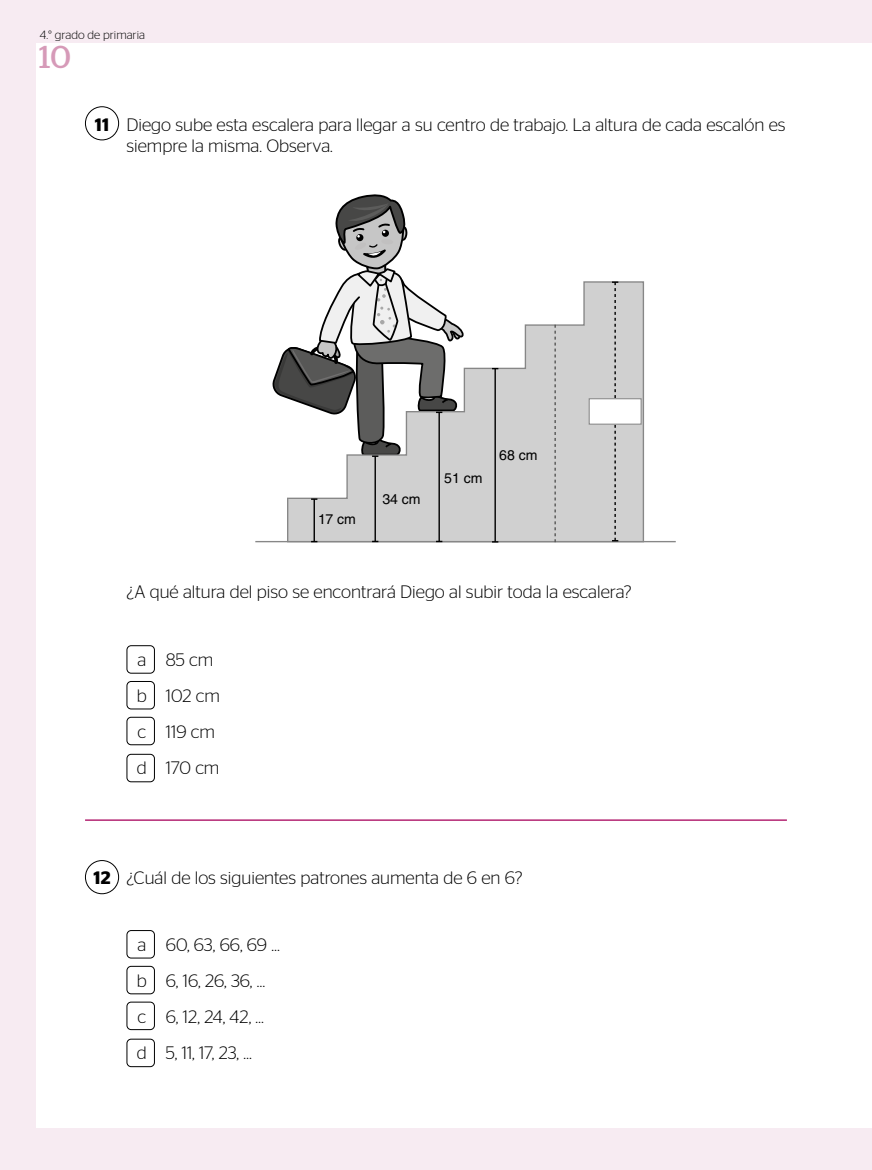
<style>
.page{position:relative;width:872px;height:1170px;background:#fff}
.page>*{position:absolute;margin:0;border:0;box-sizing:border-box;transform-origin:0 0}
.t1{font:31.65px "Stag";color:#d69ab8}
.t2{font:300 18px/36px "Stag Sans";color:#000}
.t3{font:600 18px "Stag Sans";color:#000}
.t4{font:14.1px "Helvetica LT Std";color:#000}
.t5{font:300 12px "Stag Sans";color:#000}
.s1{font-weight:600}
</style>
<div class="page">
<div style="left:0;top:0;width:872px;height:1169px;background:#f7ebf2"></div>
<div style="left:36px;top:43px;width:836px;height:1084px;background:#fff"></div>
<div style="left:85px;top:106px;width:34px;height:34px;border:1px solid #000;border-radius:50%"></div>
<hr style="left:85px;top:819px;width:702px;height:1px;background:#b42673">
<div style="left:85px;top:860px;width:34px;height:34px;border:1px solid #000;border-radius:50%"></div>
<div style="left:127px;top:930px;width:28px;height:28px;border:1px solid #000;border-radius:4px"></div>
<div style="left:127px;top:645px;width:28px;height:28px;border:1px solid #000;border-radius:4px"></div>
<div style="left:127px;top:965px;width:28px;height:29px;border:1px solid #000;border-radius:4px"></div>
<div style="left:127px;top:681px;width:28px;height:28px;border:1px solid #000;border-radius:4px"></div>
<div style="left:127px;top:1001px;width:28px;height:28px;border:1px solid #000;border-radius:4px"></div>
<div style="left:127px;top:716px;width:28px;height:29px;border:1px solid #000;border-radius:4px"></div>
<div style="left:127px;top:1038px;width:28px;height:28px;border:1px solid #000;border-radius:4px"></div>
<div style="left:127px;top:753px;width:28px;height:29px;border:1px solid #000;border-radius:4px"></div>
<hr style="left:255px;top:541px;width:421px;height:1px;background:#878787">
<svg style="left:286px;top:281px;width:359px;height:262px"></svg>
<hr style="left:313px;top:499px;width:2px;height:42px;background:#000">
<hr style="left:374px;top:456px;width:2px;height:85px;background:#000">
<hr style="left:438px;top:412px;width:2px;height:129px;background:#000">
<svg style="left:272px;top:194px;width:192px;height:263px"></svg>
<svg style="left:436px;top:540px;width:6px;height:2px"></svg>
<hr style="left:494px;top:368px;width:2px;height:174px;background:#000">
<svg style="left:554px;top:325px;width:2px;height:217px"></svg>
<svg style="left:612px;top:281px;width:6px;height:260px"></svg>
<div style="left:588px;top:398px;width:53px;height:26px;background:#fff;border:1px solid #878787"></div>
<p class="t5" style="left:40px;top:28px;width:107px">4.° grado de primaria</p>
<h1 class="t1" style="left:39px;top:38px;width:33px">10</h1>
<p class="t3" style="left:95px;top:114px;width:16px">11</p>
<p class="t2" style="left:126px;top:113px;width:660px;line-height:21.6px">Diego sube esta escalera para llegar a su centro de trabajo. La altura de cada escalón es siempre la misma. Observa.</p>
<p class="t4" style="left:318px;top:511px;width:39px">17 cm</p>
<p class="t4" style="left:382px;top:490px;width:40px">34 cm</p>
<p class="t4" style="left:444px;top:469px;width:40px">51 cm</p>
<p class="t4" style="left:499px;top:447px;width:40px">68 cm</p>
<p class="t2" style="left:126px;top:573px;width:506px">¿A qué altura del piso se encontrará Diego al subir toda la escalera?</p>
<p class="t2" style="left:137px;top:641px;width:12px;text-align:justify">a b c d</p>
<p class="t2" style="left:166px;top:641px;width:55px">85 cm<br>102 cm<br>119 cm<br>170 cm</p>
<p class="t2" style="left:93px;top:859px;width:430px"><span class="s1">12</span> ¿Cuál de los siguientes patrones aumenta de 6 en 6?</p>
<p class="t2" style="left:137px;top:926px;width:12px;text-align:justify">a b c d</p>
<p class="t2" style="left:166px;top:926px;width:115px">60, 63, 66, 69 …<br>6, 16, 26, 36, …<br>6, 12, 24, 42, …<br>5, 11, 17, 23, …</p>
</div>
